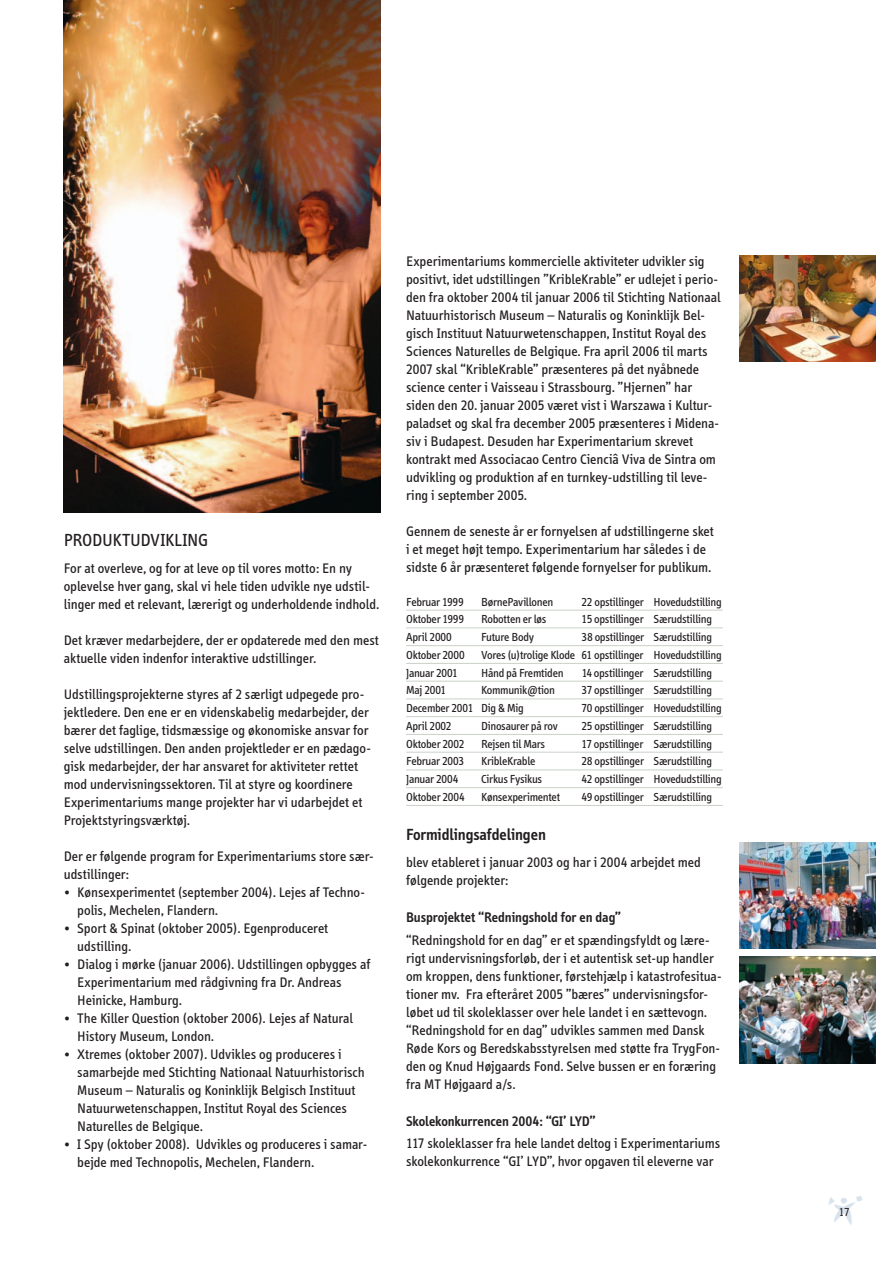
<style>
.page{position:relative;width:893px;height:1263px;background:#fff}
.page>*{position:absolute;margin:0;border:0;box-sizing:border-box;transform-origin:0 0}
.t1{font:39px "Experimentarium";color:#d8e3ed}
.t2{font:18px "Info";letter-spacing:-.005em;color:#231f20}
.t3{font:600 16.5px "Info";color:#231f20}
.t4{font:14.25px/18px "Info";color:#231f20}
.t5{font:600 14.25px "Info";color:#231f20}
.t6{font:12px "Info";letter-spacing:-.015em;color:#231f20}
.t7{font:12px "Info";color:#231f20}
</style>
<div class="page">
<hr style="left:406px;top:610px;width:317px;height:1px;background:#c9d2c7">
<hr style="left:406px;top:627px;width:317px;height:1px;background:#c9d2c7">
<hr style="left:406px;top:645px;width:317px;height:1px;background:#c9d2c7">
<hr style="left:406px;top:663px;width:317px;height:1px;background:#c9d2c7">
<hr style="left:406px;top:681px;width:317px;height:1px;background:#c9d2c7">
<hr style="left:406px;top:698px;width:317px;height:1px;background:#c9d2c7">
<hr style="left:406px;top:716px;width:317px;height:1px;background:#c9d2c7">
<hr style="left:406px;top:734px;width:317px;height:1px;background:#c9d2c7">
<hr style="left:406px;top:752px;width:317px;height:1px;background:#c9d2c7">
<hr style="left:406px;top:769px;width:317px;height:1px;background:#c9d2c7">
<hr style="left:406px;top:787px;width:317px;height:1px;background:#c9d2c7">
<hr style="left:406px;top:805px;width:317px;height:1px;background:#c9d2c7">
<img style="left:740px;top:255px;width:136px;height:106px">
<img style="left:740px;top:957px;width:136px;height:106px">
<img style="left:740px;top:842px;width:136px;height:106px">
<img style="left:64px;top:0;width:317px;height:512px">
<p class="t2" style="left:64px;top:530px;width:146px">PRODUKTUDVIKLING</p>
<p class="t4" style="left:64px;top:559px;width:317px">For at overleve, og for at leve op til vores motto: En ny oplevelse hver gang, skal vi hele tiden udvikle nye udstil&shy;linger med et relevant, lærerigt og underholdende indhold.</p>
<p class="t4" style="left:64px;top:631px;width:317px">Det kræver medarbejdere, der er opdaterede med den mest aktuelle viden indenfor interaktive udstillinger.</p>
<p class="t4" style="left:64px;top:685px;width:309px">Udstillingsprojekterne styres af 2 særligt udpegede pro&shy;jektledere. Den ene er en videnskabelig medarbejder, der bærer det faglige, tidsmæssige og økonomiske ansvar for selve udstillingen. Den anden projektleder er en pædago&shy;gisk medarbejder, der har ansvaret for aktiviteter rettet mod undervisningssektoren. Til at styre og koordinere Experimentariums mange projekter har vi udarbejdet et Projektstyringsværktøj.</p>
<p class="t4" style="left:64px;top:847px;width:311px">Der er følgende program for Experimentariums store sær&shy;udstillinger:</p>
<p class="t4" style="left:77px;top:883px;width:289px;text-indent:-14px">• Kønsexperimentet (september 2004). Lejes af Techno&shy;polis, Mechelen, Flandern.</p>
<p class="t4" style="left:77px;top:919px;width:252px;text-indent:-14px">• Sport &amp; Spinat (oktober 2005). Egenproduceret udstilling.</p>
<p class="t4" style="left:77px;top:955px;width:294px;text-indent:-14px">• Dialog i mørke (januar 2006). Udstillingen opbygges af<br>Experimentarium med rådgivning fra Dr. Andreas<br>Heinicke, Hamburg.</p>
<p class="t4" style="left:77px;top:1009px;width:277px;text-indent:-14px">• The Killer Question (oktober 2006). Lejes af Natural<br>History Museum, London.</p>
<p class="t4" style="left:77px;top:1045px;width:289px;text-indent:-13px">• Xtremes (oktober 2007). Udvikles og produceres i samarbejde med Stichting Nationaal Natuurhistorisch Museum – Naturalis og Koninklijk Belgisch Instituut Natuurwetenschappen, Institut Royal des Sciences Naturelles de Belgique.</p>
<p class="t4" style="left:77px;top:1135px;width:291px;text-indent:-13px">• I Spy (oktober 2008). Udvikles og produceres i samar&shy;bejde med Technopolis, Mechelen, Flandern.</p>
<p class="t4" style="left:406px;top:252px;width:316px">Experimentariums kommercielle aktiviteter udvikler sig positivt, idet udstillingen ”KribleKrable” er udlejet i perio&shy;den fra oktober 2004 til januar 2006 til Stichting Nationaal Natuurhistorisch Museum – Naturalis og Koninklijk Bel&shy;gisch Instituut Natuurwetenschappen, Institut Royal des Sciences Naturelles de Belgique. Fra april 2006 til marts 2007 skal “KribleKrable” præsenteres på det nyåbnede science center i Vaisseau i Strassbourg. ”Hjernen” har siden den 20. januar 2005 været vist i Warszawa i Kultur&shy;paladset og skal fra december 2005 præsenteres i Midena&shy;siv i Budapest. Desuden har Experimentarium skrevet kontrakt med Associacao Centro Cienciâ Viva de Sintra om udvikling og produktion af en turnkey-udstilling til leve&shy;ring i september 2005.</p>
<p class="t4" style="left:406px;top:522px;width:309px">Gennem de seneste år er fornyelsen af udstillingerne sket i et meget højt tempo. Experimentarium har således i de sidste 6 år præsenteret følgende fornyelser for publikum.</p>
<p class="t6" style="left:406px;top:595px;width:59px">Februar 1999</p>
<p class="t6" style="left:481px;top:595px;width:74px">BørnePavillonen</p>
<p class="t6" style="left:582px;top:595px;width:142px">22 opstillinger Hovedudstilling</p>
<p class="t6" style="left:406px;top:613px;width:59px">Oktober 1999</p>
<p class="t6" style="left:481px;top:613px;width:67px">Robotten er løs</p>
<p class="t6" style="left:582px;top:613px;width:132px">15 opstillinger Særudstilling</p>
<p class="t6" style="left:406px;top:630px;width:47px">April 2000</p>
<p class="t6" style="left:481px;top:630px;width:54px">Future Body</p>
<p class="t6" style="left:582px;top:630px;width:132px">38 opstillinger Særudstilling</p>
<p class="t6" style="left:406px;top:648px;width:60px">Oktober 2000</p>
<p class="t6" style="left:481px;top:648px;width:242px">Vores (u)trolige Klode 61 opstillinger Hovedudstilling</p>
<p class="t6" style="left:406px;top:666px;width:53px">Januar 2001</p>
<p class="t6" style="left:481px;top:666px;width:84px">Hånd på Fremtiden</p>
<p class="t6" style="left:582px;top:666px;width:132px">14 opstillinger Særudstilling</p>
<p class="t6" style="left:406px;top:684px;width:42px">Maj 2001</p>
<p class="t6" style="left:481px;top:684px;width:75px">Kommunik@tion</p>
<p class="t6" style="left:582px;top:684px;width:132px">37 opstillinger Særudstilling</p>
<p class="t6" style="left:406px;top:701px;width:119px">December 2001 Dig &amp; Mig</p>
<p class="t6" style="left:582px;top:701px;width:142px">70 opstillinger Hovedudstilling</p>
<p class="t6" style="left:406px;top:719px;width:47px">April 2002</p>
<p class="t6" style="left:481px;top:719px;width:78px">Dinosaurer på rov</p>
<p class="t6" style="left:582px;top:719px;width:132px">25 opstillinger Særudstilling</p>
<p class="t6" style="left:406px;top:737px;width:60px">Oktober 2002</p>
<p class="t6" style="left:481px;top:737px;width:66px">Rejsen til Mars</p>
<p class="t6" style="left:582px;top:737px;width:132px">17 opstillinger Særudstilling</p>
<p class="t6" style="left:406px;top:755px;width:59px">Februar 2003</p>
<p class="t6" style="left:481px;top:755px;width:56px">KribleKrable</p>
<p class="t6" style="left:582px;top:755px;width:132px">28 opstillinger Særudstilling</p>
<p class="t6" style="left:406px;top:772px;width:54px">Januar 2004</p>
<p class="t6" style="left:481px;top:772px;width:62px">Cirkus Fysikus</p>
<p class="t6" style="left:582px;top:772px;width:142px">42 opstillinger Hovedudstilling</p>
<p class="t6" style="left:406px;top:790px;width:60px">Oktober 2004</p>
<p class="t6" style="left:481px;top:790px;width:80px">Kønsexperimentet</p>
<p class="t6" style="left:582px;top:790px;width:132px">49 opstillinger Særudstilling</p>
<p class="t3" style="left:406px;top:826px;width:141px">Formidlingsafdelingen</p>
<p class="t4" style="left:406px;top:853px;width:296px">blev etableret i januar 2003 og har i 2004 arbejdet med følgende projekter:</p>
<p class="t5" style="left:406px;top:910px;width:216px">Busprojektet “Redningshold for en dag”</p>
<p class="t4" style="left:406px;top:931px;width:317px">“Redningshold for en dag” er et spændingsfyldt og lære&shy;rigt undervisningsforløb, der i et autentisk set-up handler om kroppen, dens funktioner, førstehjælp i katastrofesitua&shy;tioner mv. Fra efteråret 2005 ”bæres” undervisningsfor&shy;løbet ud til skoleklasser over hele landet i en sættevogn. “Redningshold for en dag” udvikles sammen med Dansk Røde Kors og Beredskabsstyrelsen med støtte fra TrygFon&shy;den og Knud Højgaards Fond. Selve bussen er en foræring fra MT Højgaard a/s.</p>
<p class="t5" style="left:406px;top:1113px;width:191px">Skolekonkurrencen 2004: “GI’ LYD”</p>
<p class="t4" style="left:406px;top:1135px;width:315px">117 skoleklasser fra hele landet deltog i Experimentariums skolekonkurrence “GI’ LYD”, hvor opgaven til eleverne var</p>
<h1 class="t1" style="left:829px;top:1188px;width:35px">¬</h1>
<p class="t7" style="left:839px;top:1205px;width:12px">17</p>
</div>
